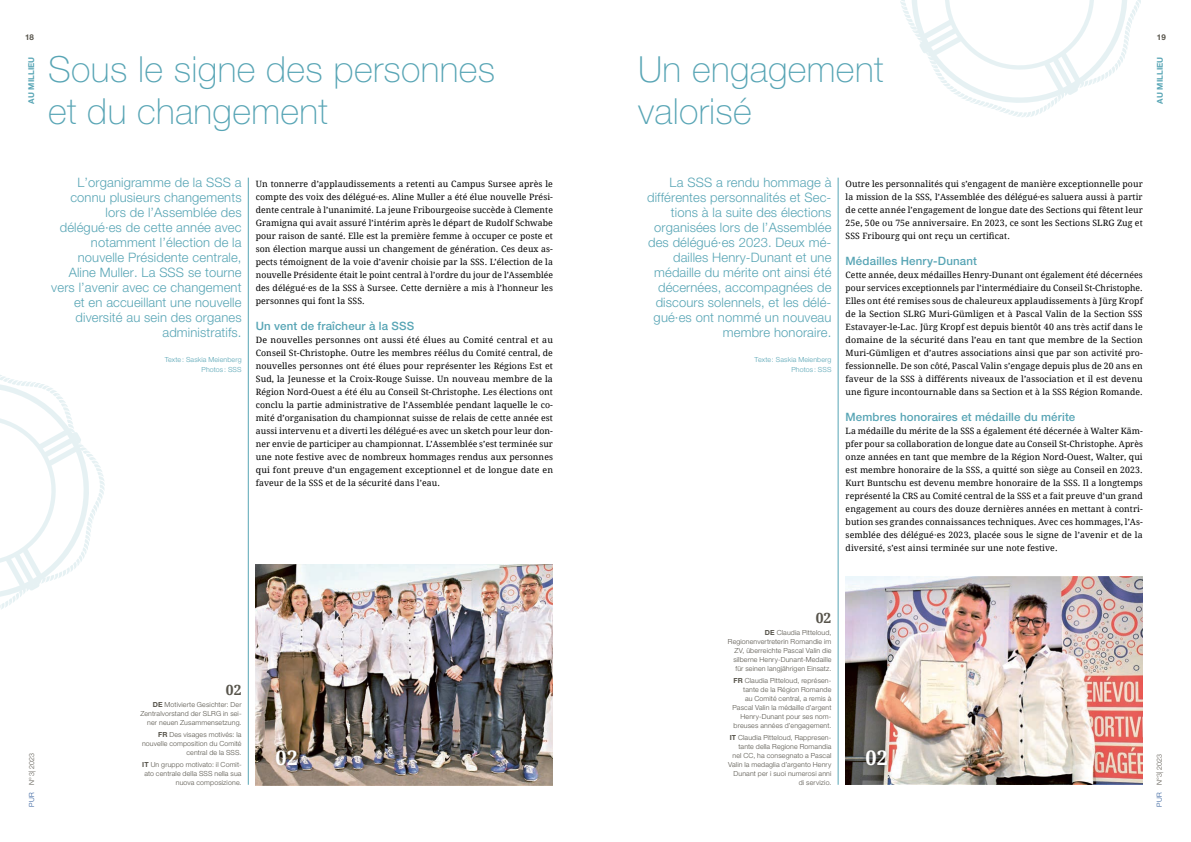
<style>
.page{position:relative;width:1191px;height:842px;background:#fff}
.page>*{position:absolute;margin:0;border:0;box-sizing:border-box;transform-origin:0 0}
.t1{font:100 36px/41.5px "Helvetica Neue LT Std";letter-spacing:.01em;color:#58a5b5}
.t2{font:700 20px "Droid Serif";color:#fff}
.t3{font:700 14px "Droid Serif";color:#57544b}
.t4{font:300 13px/15px "Helvetica Neue LT Std";letter-spacing:.01em;color:#58a5b5;text-align:right}
.t5{font:500 11.5px "Helvetica Neue LT Std";letter-spacing:.01em;color:#58a5b5}
.t6{font:8.7px/13px "Droid Serif";letter-spacing:.01em;color:#000;text-align:justify}
.t7{font:700 8px "Helvetica Neue LT Std";letter-spacing:.01em;color:#58a5b5}
.t8{font:700 8px "Helvetica Neue LT Std";color:#57544b}
.t9{font:300 7px/9px "Helvetica Neue LT Std";letter-spacing:.02em;color:#57544b;text-align:right}
.t10{font:300 7px/10px "Helvetica Neue LT Std";letter-spacing:.02em;color:#58a5b5;text-align:right}
.s1{font-weight:700}
.s2{color:#2a5797}
</style>
<div class="page">
<img style="left:845px;top:577px;width:297px;height:208px">
<svg style="left:0;top:375px;width:105px;height:234px"></svg>
<hr style="left:248px;top:178px;width:1px;height:607px;background:#58a5b5">
<hr style="left:838px;top:178px;width:1px;height:607px;background:#58a5b5">
<img style="left:256px;top:564px;width:297px;height:221px">
<svg style="left:900px;top:0;width:241px;height:117px"></svg>
<div style="left:272px;top:746px;width:29px;height:23px;background:#000;opacity:.25"></div>
<div style="left:862px;top:746px;width:29px;height:23px;background:#000;opacity:.25"></div>
<p class="t8" style="left:25px;top:32px;width:10px">18</p>
<p class="t8" style="left:1157px;top:32px;width:10px">19</p>
<p class="t7" style="left:26px;top:104px;width:48px;rotate:-90deg">AU MILLIEU</p>
<h1 class="t1" style="left:48px;top:49px;width:448px">Sous le signe des personnes et du changement</h1>
<h1 class="t1" style="left:638px;top:49px;width:247px">Un engagement valorisé</h1>
<p class="t7" style="left:1154px;top:104px;width:48px;rotate:-90deg">AU MILLIEU</p>
<p class="t4" style="left:51px;top:174px;width:192px">L’organigramme de la SSS a connu plusieurs changements lors de l’Assemblée des délégué·es de cette année avec notamment l’élection de la nouvelle Présidente centrale,<br>Aline Muller. La SSS se tourne vers l’avenir avec ce changement et en accueillant une nouvelle diversité au sein des organes administratifs.</p>
<p class="t10" style="left:165px;top:354px;width:78px">Texte: Saskia Meienberg<br>Photos: SSS</p>
<p class="t6" style="left:256px;top:177px;width:299px">Un tonnerre d’applaudissements a retenti au Campus Sursee après le compte des voix des délégué·es. Aline Muller a été élue nouvelle Prési&shy;dente centrale à l’unanimité. La jeune Fribourgeoise succède à Clemente Gramigna qui avait assuré l’intérim après le départ de Rudolf Schwabe pour raison de santé. Elle est la première femme à occuper ce poste et son élection marque aussi un changement de génération. Ces deux as&shy;pects témoignent de la voie d’avenir choisie par la SSS. L’élection de la nouvelle Présidente était le point central à l’ordre du jour de l’Assemblée des délégué·es de la SSS à Sursee. Cette dernière a mis à l’honneur les personnes qui font la SSS.</p>
<h3 class="t5" style="left:256px;top:319px;width:160px">Un vent de fraîcheur à la SSS</h3>
<p class="t6" style="left:256px;top:333px;width:299px">De nouvelles personnes ont aussi été élues au Comité central et au Conseil St-Christophe. Outre les membres réélus du Comité central, de nouvelles personnes ont été élues pour représenter les Régions Est et Sud, la Jeunesse et la Croix-Rouge Suisse. Un nouveau membre de la Région Nord-Ouest a été élu au Conseil St-Christophe. Les élections ont conclu la partie administrative de l’Assemblée pendant laquelle le co&shy;mité d’organisation du championnat suisse de relais de cette année est aussi intervenu et a diverti les délégué·es avec un sketch pour leur don&shy;ner envie de participer au championnat. L’Assemblée s’est terminée sur une note festive avec de nombreux hommages rendus aux personnes qui font preuve d’un engagement exceptionnel et de longue date en faveur de la SSS et de la sécurité dans l’eau.</p>
<p class="t4" style="left:647px;top:174px;width:186px">La SSS a rendu hommage à différentes personnalités et Sec&shy;tions à la suite des élections organisées lors de l’Assemblée des délégué·es 2023. Deux mé&shy;dailles Henry-Dunant et une médaille du mérite ont ainsi été décernées, accompagnées de discours solennels, et les délé&shy;gué·es ont nommé un nouveau membre honoraire.</p>
<p class="t10" style="left:754px;top:354px;width:78px">Texte: Saskia Meienberg<br>Photos: SSS</p>
<p class="t6" style="left:845px;top:177px;width:299px">Outre les personnalités qui s’engagent de manière exceptionnelle pour la mission de la SSS, l’Assemblée des délégué·es saluera aussi à partir de cette année l’engagement de longue date des Sections qui fêtent leur 25e, 50e ou 75e anniversaire. En 2023, ce sont les Sections SLRG Zug et SSS Fribourg qui ont reçu un certificat.</p>
<h3 class="t5" style="left:845px;top:254px;width:133px">Médailles Henry-Dunant</h3>
<p class="t6" style="left:845px;top:268px;width:299px">Cette année, deux médailles Henry-Dunant ont également été décernées pour services exceptionnels par l’intermédiaire du Conseil St-Christophe.<br>Elles ont été remises sous de chaleureux applaudissements à Jürg Kropf de la Section SLRG Muri-Gümligen et à Pascal Valin de la Section SSS Estavayer-le-Lac. Jürg Kropf est depuis bientôt 40 ans très actif dans le domaine de la sécurité dans l’eau en tant que membre de la Section Muri-Gümligen et d’autres associations ainsi que par son activité pro&shy;fessionnelle. De son côté, Pascal Valin s’engage depuis plus de 20 ans en faveur de la SSS à différents niveaux de l’association et il est devenu une figure incontournable dans sa Section et à la SSS Région Romande.</p>
<h3 class="t5" style="left:845px;top:410px;width:231px">Membres honoraires et médaille du mérite</h3>
<p class="t6" style="left:845px;top:424px;width:299px">La médaille du mérite de la SSS a également été décernée à Walter Käm&shy;pfer pour sa collaboration de longue date au Conseil St-Christophe. Après onze années en tant que membre de la Région Nord-Ouest, Walter, qui est membre honoraire de la SSS, a quitté son siège au Conseil en 2023.<br>Kurt Buntschu est devenu membre honoraire de la SSS. Il a longtemps représenté la CRS au Comité central de la SSS et a fait preuve d’un grand engagement au cours des douze dernières années en mettant à contri&shy;bution ses grandes connaissances techniques. Avec ces hommages, l’As&shy;semblée des délégué·es 2023, placée sous le signe de l’avenir et de la diversité, s’est ainsi terminée sur une note festive.</p>
<h3 class="t3" style="left:815px;top:608px;width:17px">02</h3>
<p class="t9" style="left:728px;top:628px;width:105px"><span class="s1">DE</span> Claudia Pitteloud,<br>Regionenvertreterin Romandie im<br>ZV, überreichte Pascal Valin die silberne Henry-Dunant-Medaille für seinen langjährigen Einsatz.</p>
<p class="t9" style="left:732px;top:676px;width:100px"><span class="s1">FR</span> Claudia Pitteloud, représen&shy;tante de la Région Romande<br>au Comité central, a remis à<br>Pascal Valin la médaille d’argent<br>Henry-Dunant pour ses nom&shy;breuses années d’engagement.</p>
<p class="t9" style="left:728px;top:733px;width:105px"><span class="s1">IT</span> Claudia Pitteloud, Rappresen&shy;tante della Regione Romandia nel CC, ha consegnato a Pascal<br>Valin la medaglia d’argento Henry<br>Dunant per i suoi numerosi anni di servizio.</p>
<h3 class="t3" style="left:226px;top:680px;width:17px">02</h3>
<p class="t9" style="left:140px;top:700px;width:103px"><span class="s1">DE</span> Motivierte Gesichter: Der<br>Zentralvorstand der SLRG in sei&shy;ner neuen Zusammensetzung.</p>
<p class="t9" style="left:142px;top:730px;width:101px"><span class="s1">FR</span> Des visages motivés: la nouvelle composition du Comité central de la SSS.</p>
<p class="t9" style="left:142px;top:760px;width:101px"><span class="s1">IT</span> Un gruppo motivato: il Comit&shy;ato centrale della SSS nella sua nuova composizione.</p>
<h2 class="t2" style="left:276px;top:744px;width:24px">02</h2>
<h2 class="t2" style="left:865px;top:744px;width:24px">02</h2>
<p class="t9" style="left:27px;top:807px;width:55px;rotate:-90deg"><span class="s2">PUR</span> N°3|2023</p>
<p class="t9" style="left:1154px;top:807px;width:54px;rotate:-90deg"><span class="s2">PUR</span> N°3|2023</p>
</div>
